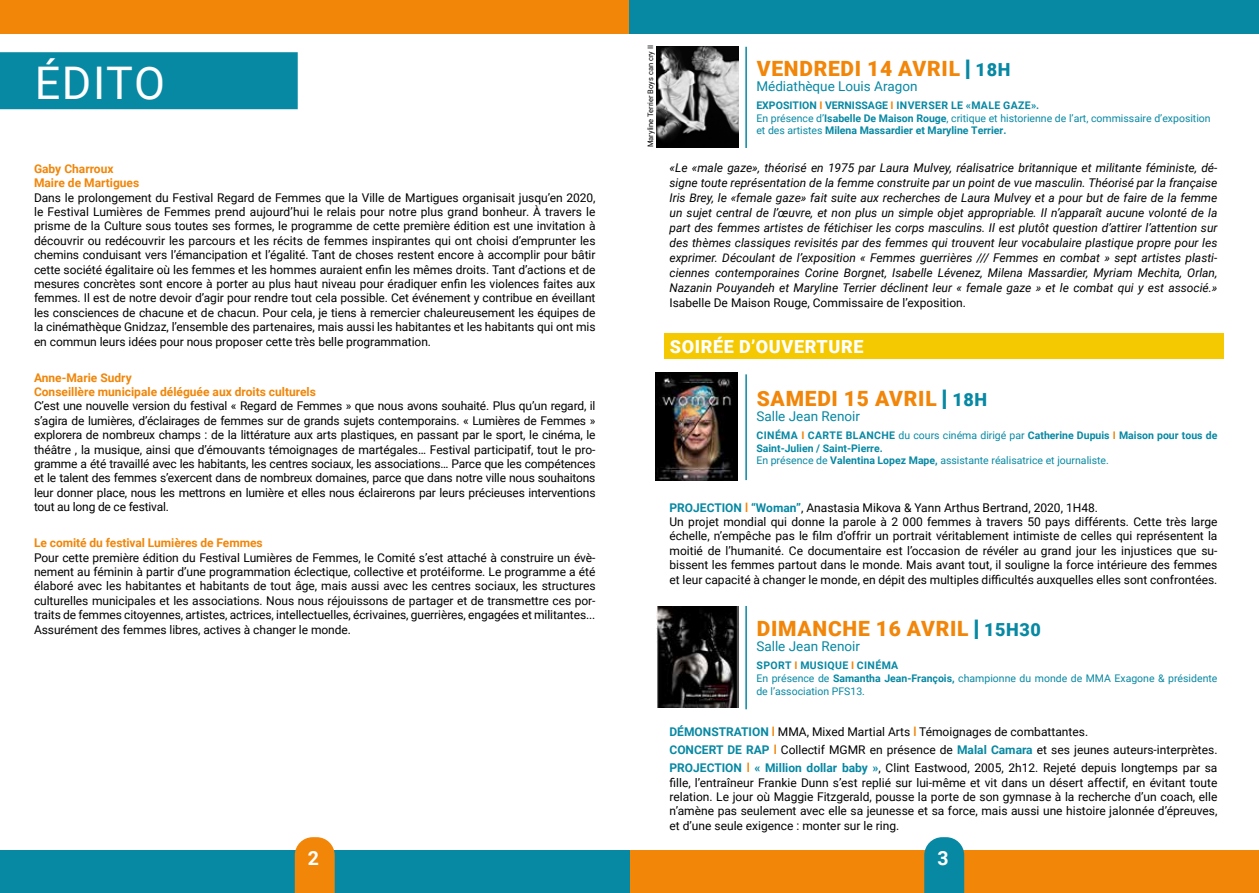
<style>
.page{position:relative;width:1259px;height:893px;background:#fff}
.page>*{position:absolute;margin:0;border:0;box-sizing:border-box;transform-origin:0 0}
.t1{font:45px "Roboto";letter-spacing:.03em;color:#fff}
.t2{font:900 21px "Roboto";letter-spacing:.035em;color:#f18609}
.t3{font:700 19.5px "Roboto";color:#fff}
.t4{font:900 18px "Roboto";letter-spacing:.035em;color:#fff}
.t5{font:13.5px "Roboto";color:#0788a3}
.t6{font:12px/14.4px "Roboto";color:#000;text-align:justify}
.t7{font:italic 12px/15px "Roboto";color:#000;text-align:justify}
.t8{font:700 12px/14.4px "Roboto";color:#f18609}
.t9{font:700 10.5px/12.6px "Roboto";color:#0788a3}
.t10{font:10.5px/12.6px "Roboto";color:#0788a3}
.t11{font:7.5px "Roboto";color:#000}
.s1{font-size:27px;color:#0788a3}
.s2{font-size:18px;color:#0788a3}
.s3{color:#f18609}
.s4{font-weight:400}
.s5{font-weight:700;color:#0788a3}
.s6{font-weight:700;font-size:13.05px;color:#f18609}
.s7{font-weight:700}
.s8{font-weight:700;color:#f18609}
</style>
<div class="page">
<div style="left:0;top:0;width:629px;height:34px;background:#f18609"></div>
<div style="left:629px;top:850px;width:630px;height:43px;background:#f18609"></div>
<div style="left:629px;top:0;width:630px;height:34px;background:#0788a3"></div>
<div style="left:0;top:850px;width:629px;height:43px;background:#0788a3"></div>
<svg style="left:295px;top:837px;width:40px;height:56px;background:#f08d19"></svg>
<svg style="left:924px;top:837px;width:40px;height:56px;background:#188fa8"></svg>
<div style="left:0;top:52px;width:298px;height:57px;background:#0788a3"></div>
<div style="left:663px;top:333px;width:560px;height:26px;background:#f4c901"></div>
<hr style="left:745px;top:47px;width:2px;height:101px;background:#0788a3">
<hr style="left:745px;top:374px;width:2px;height:106px;background:#0788a3">
<hr style="left:745px;top:606px;width:2px;height:103px;background:#0788a3">
<img style="left:656px;top:47px;width:82px;height:101px">
<img style="left:655px;top:373px;width:82px;height:107px">
<img style="left:656px;top:606px;width:82px;height:102px">
<h1 class="t1" style="left:35px;top:52px;width:132px">ÉDITO</h1>
<p class="t8" style="left:34px;top:161px;width:107px">Gaby Charroux<br>Maire de Martigues</p>
<p class="t6" style="left:34px;top:190px;width:563px">Dans le prolongement du Festival Regard de Femmes que la Ville de Martigues organisait jusqu’en 2020, le Festival Lumières de Femmes prend aujourd’hui le relais pour notre plus grand bonheur. À travers le prisme de la Culture sous toutes ses formes, le programme de cette première édition est une invitation à découvrir ou redécouvrir les parcours et les récits de femmes inspirantes qui ont choisi d’emprunter les chemins conduisant vers l’émancipation et l’égalité. Tant de choses restent encore à accomplir pour bâtir cette société égalitaire où les femmes et les hommes auraient enfin les mêmes droits. Tant d’actions et de mesures concrètes sont encore à porter au plus haut niveau pour éradiquer enfin les violences faites aux femmes. Il est de notre devoir d’agir pour rendre tout cela possible. Cet événement y contribue en éveillant les consciences de chacune et de chacun. Pour cela, je tiens à remercier chaleureusement les équipes de la cinémathèque Gnidzaz, l’ensemble des partenaires, mais aussi les habitantes et les habitants qui ont mis en commun leurs idées pour nous proposer cette très belle programmation.</p>
<p class="t8" style="left:34px;top:370px;width:283px">Anne-Marie Sudry<br>Conseillère municipale déléguée aux droits culturels</p>
<p class="t6" style="left:34px;top:398px;width:563px">C’est une nouvelle version du festival « Regard de Femmes » que nous avons souhaité. Plus qu’un regard, il s’agira de lumières, d’éclairages de femmes sur de grands sujets contemporains. « Lumières de Femmes » explorera de nombreux champs : de la littérature aux arts plastiques, en passant par le sport, le cinéma, le théâtre , la musique, ainsi que d’émouvants témoignages de martégales… Festival participatif, tout le pro&shy;gramme a été travaillé avec les habitants, les centres sociaux, les associations… Parce que les compétences et le talent des femmes s’exercent dans de nombreux domaines, parce que dans notre ville nous souhaitons leur donner place, nous les mettrons en lumière et elles nous éclairerons par leurs précieuses interventions tout au long de ce festival.</p>
<p class="t8" style="left:34px;top:535px;width:230px">Le comité du festival Lumières de Femmes</p>
<p class="t6" style="left:34px;top:550px;width:563px">Pour cette première édition du Festival Lumières de Femmes, le Comité s’est attaché à construire un évè&shy;nement au féminin à partir d’une programmation éclectique, collective et protéiforme. Le programme a été élaboré avec les habitantes et habitants de tout âge, mais aussi avec les centres sociaux, les structures culturelles municipales et les associations. Nous nous réjouissons de partager et de transmettre ces por&shy;traits de femmes citoyennes, artistes, actrices, intellectuelles, écrivaines, guerrières, engagées et militantes...<br>Assurément des femmes libres, actives à changer le monde.</p>
<p class="t11" style="left:645px;top:147px;width:103px;rotate:-90deg">Maryline Terrier Boys can cry II</p>
<h2 class="t2" style="left:757px;top:54px;width:255px">VENDREDI 14 AVRIL <span class="s1">I</span> <span class="s2">18H</span></h2>
<p class="t5" style="left:756px;top:77px;width:163px">Médiathèque Louis Aragon</p>
<p class="t9" style="left:756px;top:99px;width:456px">EXPOSITION <span class="s3">I</span> VERNISSAGE <span class="s3">I</span> INVERSER LE «MALE GAZE».<br><span class="s4">En présence d’</span>Isabelle De Maison Rouge<span class="s4">, critique et historienne de l’art, commissaire d’exposition et des artistes</span> Milena Massardier et Maryline Terrier.</p>
<p class="t7" style="left:669px;top:159px;width:549px">«Le «male gaze», théorisé en 1975 par Laura Mulvey, réalisatrice britannique et militante féministe, dé&shy;signe toute représentation de la femme construite par un point de vue masculin. Théorisé par la française Iris Brey, le «female gaze» fait suite aux recherches de Laura Mulvey et a pour but de faire de la femme un sujet central de l’œuvre, et non plus un simple objet appropriable. Il n’apparaît aucune volonté de la part des femmes artistes de fétichiser les corps masculins. Il est plutôt question d’attirer l’attention sur des thèmes classiques revisités par des femmes qui trouvent leur vocabulaire plastique propre pour les exprimer. Découlant de l’exposition « Femmes guerrières /// Femmes en combat » sept artistes plasti&shy;ciennes contemporaines Corine Borgnet, Isabelle Lévenez, Milena Massardier, Myriam Mechita, Orlan, Nazanin Pouyandeh et Maryline Terrier déclinent leur « female gaze » et le combat qui y est associé.»</p>
<p class="t6" style="left:669px;top:295px;width:298px">Isabelle De Maison Rouge, Commissaire de l’exposition.</p>
<h3 class="t4" style="left:670px;top:334px;width:195px">SOIRÉE D’OUVERTURE</h3>
<h2 class="t2" style="left:757px;top:384px;width:232px">SAMEDI 15 AVRIL <span class="s1">I</span> <span class="s2">18H</span></h2>
<p class="t5" style="left:756px;top:407px;width:105px">Salle Jean Renoir</p>
<p class="t9" style="left:756px;top:429px;width:462px">CINÉMA <span class="s3">I</span> CARTE BLANCHE <span class="s4">du cours cinéma dirigé par</span> Catherine Dupuis <span class="s3">I</span> Maison pour tous de<br>Saint-Julien / Saint-Pierre.<br><span class="s4">En présence de</span> Valentina Lopez Mape, <span class="s4">assistante réalisatrice et journaliste.</span></p>
<p class="t6" style="left:669px;top:500px;width:549px;text-align:left"><span class="s5">PROJECTION</span> <span class="s6">I</span> <span class="s5">“Woman”</span>, Anastasia Mikova &amp; Yann Arthus Bertrand, 2020, 1H48.<br>Un projet mondial qui donne la parole à 2 000 femmes à travers 50 pays différents. Cette très large échelle, n’empêche pas le film d’offrir un portrait véritablement intimiste de celles qui représentent la moitié de l’humanité. Ce documentaire est l’occasion de révéler au grand jour les injustices que su&shy;bissent les femmes partout dans le monde. Mais avant tout, il souligne la force intérieure des femmes et leur capacité à changer le monde, en dépit des multiples difficultés auxquelles elles sont confrontées.</p>
<h2 class="t2" style="left:757px;top:614px;width:286px">DIMANCHE 16 AVRIL <span class="s1">I</span> <span class="s2">15H30</span></h2>
<p class="t5" style="left:756px;top:637px;width:105px">Salle Jean Renoir</p>
<p class="t10" style="left:756px;top:659px;width:462px"><span class="s7">SPORT</span> <span class="s8">I</span> <span class="s7">MUSIQUE</span> <span class="s8">I</span> <span class="s7">CINÉMA<br></span>En présence de <span class="s7">Samantha Jean-François,</span> championne du monde de MMA Exagone &amp; présidente de l’association PFS13.</p>
<p class="t6" style="left:669px;top:722px;width:549px;line-height:18px;text-align:left"><span class="s5">DÉMONSTRATION</span> <span class="s6">I</span> MMA, Mixed Martial Arts <span class="s6">I</span> Témoignages de combattantes.<br><span class="s5">CONCERT DE RAP</span> <span class="s6">I</span> Collectif MGMR en présence de <span class="s5">Malal Camara</span> et ses jeunes auteurs-interprètes.<br><span class="s5">PROJECTION</span> <span class="s6">I</span> <span class="s5">« Million dollar baby »</span>, Clint Eastwood, 2005, 2h12. Rejeté depuis longtemps par sa</p>
<p class="t6" style="left:669px;top:775px;width:549px">fille, l’entraîneur Frankie Dunn s’est replié sur lui-même et vit dans un désert affectif, en évitant toute relation. Le jour où Maggie Fitzgerald, pousse la porte de son gymnase à la recherche d’un coach, elle n’amène pas seulement avec elle sa jeunesse et sa force, mais aussi une histoire jalonnée d’épreuves, et d’une seule exigence : monter sur le ring.</p>
<h3 class="t3" style="left:308px;top:844px;width:13px">2</h3>
<h3 class="t3" style="left:937px;top:844px;width:13px">3</h3>
</div>
